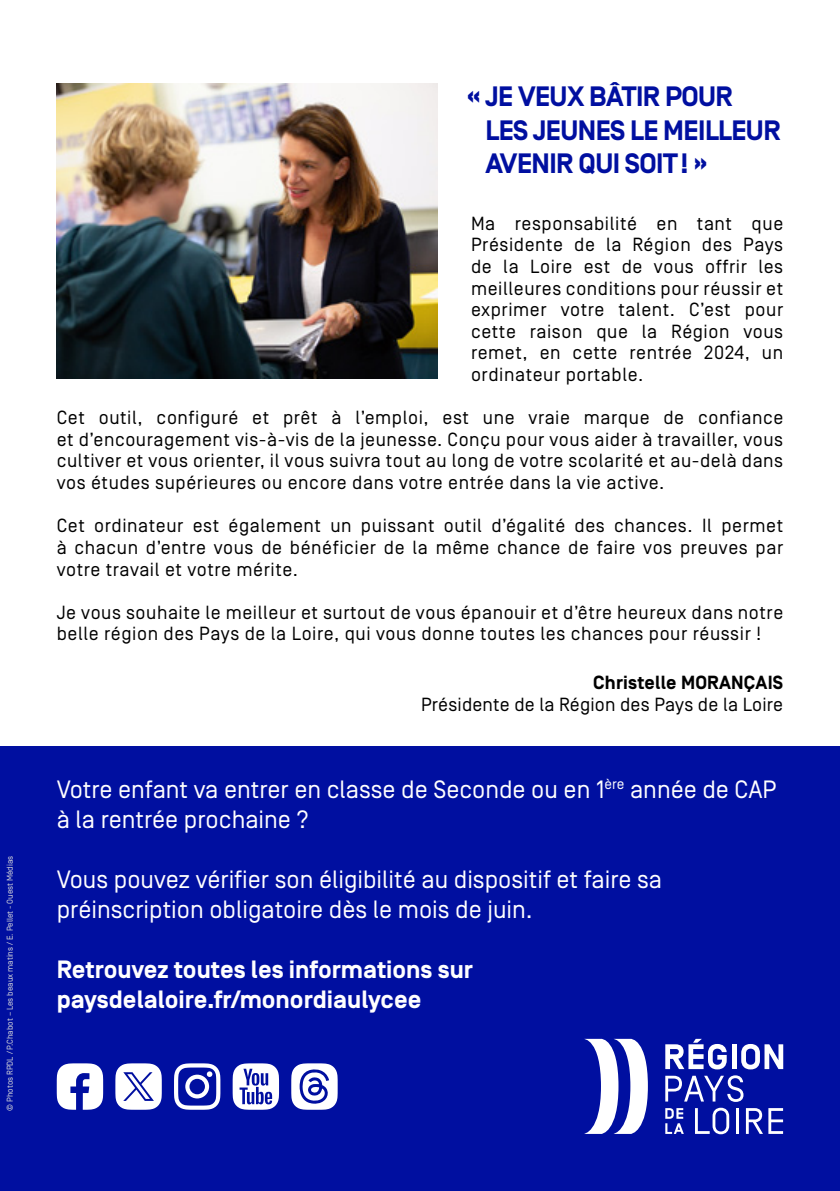
<style>
.page{position:relative;width:840px;height:1191px;background:#fff}
.page>*{position:absolute;margin:0;border:0;box-sizing:border-box;transform-origin:0 0}
.t1{font:700 28px/33.6px "Simplon Norm";letter-spacing:-.02em;color:#000fa0}
.t2{font:25px/30px "Simplon Norm";color:#fff}
.t3{font:700 25px/30px "Simplon Norm";color:#fff}
.t4{font:19px/21.6px "Simplon Norm";letter-spacing:.03em;color:#000;text-align:justify}
.t5{font:19px "Simplon Norm";letter-spacing:.01em;color:#000}
.t6{font:700 19px "Simplon Norm";letter-spacing:.01em;color:#000}
.t7{font:8.4px "Simplon Norm";color:#dadada}
</style>
<div class="page">
<div style="left:0;top:746px;width:839px;height:445px;background:#000fa0"></div>
<img style="left:57px;top:83px;width:380px;height:295px">
<svg style="left:584px;top:1038px;width:63px;height:96px"></svg>
<svg style="left:768px;top:1108px;width:14px;height:25px"></svg>
<svg style="left:741px;top:1044px;width:41px;height:25px"></svg>
<div style="left:731px;top:1044px;width:5px;height:25px;background:#fff"></div>
<svg style="left:665px;top:1038px;width:61px;height:31px"></svg>
<svg style="left:665px;top:1075px;width:97px;height:59px"></svg>
<svg style="left:232px;top:1063px;width:47px;height:46px"></svg>
<svg style="left:174px;top:1063px;width:46px;height:46px"></svg>
<svg style="left:57px;top:1063px;width:46px;height:46px"></svg>
<svg style="left:115px;top:1063px;width:47px;height:46px;background:#ced1ec"></svg>
<svg style="left:291px;top:1063px;width:46px;height:46px"></svg>
<p class="t7" style="left:5px;top:1110px;width:257px;rotate:-90deg">© Photos RPDL / P.Chabot – Les beaux matins / E. Pellet - Ouest Médias</p>
<h1 class="t1" style="left:485px;top:81px;width:296px;text-indent:-19px">« JE VEUX BÂTIR POUR<br>LES JEUNES LE MEILLEUR<br>AVENIR QUI SOIT! »</h1>
<p class="t4" style="left:471px;top:213px;width:313px">Ma responsabilité en tant que Présidente de la Région des Pays de la Loire est de vous offrir les meilleures conditions pour réussir et exprimer votre talent. C’est pour cette raison que la Région vous remet, en cette rentrée 2024, un ordinateur portable.</p>
<p class="t4" style="left:57px;top:407px;width:727px">Cet outil, configuré et prêt à l’emploi, est une vraie marque de confiance et d’encouragement vis-à-vis de la jeunesse. Conçu pour vous aider à travailler, vous cultiver et vous orienter, il vous suivra tout au long de votre scolarité et au-delà dans vos études supérieures ou encore dans votre entrée dans la vie active.</p>
<p class="t4" style="left:57px;top:515px;width:727px">Cet ordinateur est également un puissant outil d’égalité des chances. Il permet à chacun d’entre vous de bénéficier de la même chance de faire vos preuves par votre travail et votre mérite.</p>
<p class="t4" style="left:57px;top:602px;width:727px">Je vous souhaite le meilleur et surtout de vous épanouir et d’être heureux dans notre belle région des Pays de la Loire, qui vous donne toutes les chances pour réussir !</p>
<p class="t6" style="left:593px;top:672px;width:191px">Christelle MORANÇAIS</p>
<p class="t5" style="left:421px;top:694px;width:363px">Présidente de la Région des Pays de la Loire</p>
<h2 class="t2" style="left:57px;top:774px;width:721px">Votre enfant va entrer en classe de Seconde ou en 1<sup>ère</sup> année de CAP à la rentrée prochaine ?</h2>
<h2 class="t2" style="left:57px;top:864px;width:606px">Vous pouvez vérifier son éligibilité au dispositif et faire sa préinscription obligatoire dès le mois de juin.</h2>
<h2 class="t3" style="left:57px;top:955px;width:417px">Retrouvez toutes les informations sur paysdelaloire.fr/monordiaulycee</h2>
</div>
